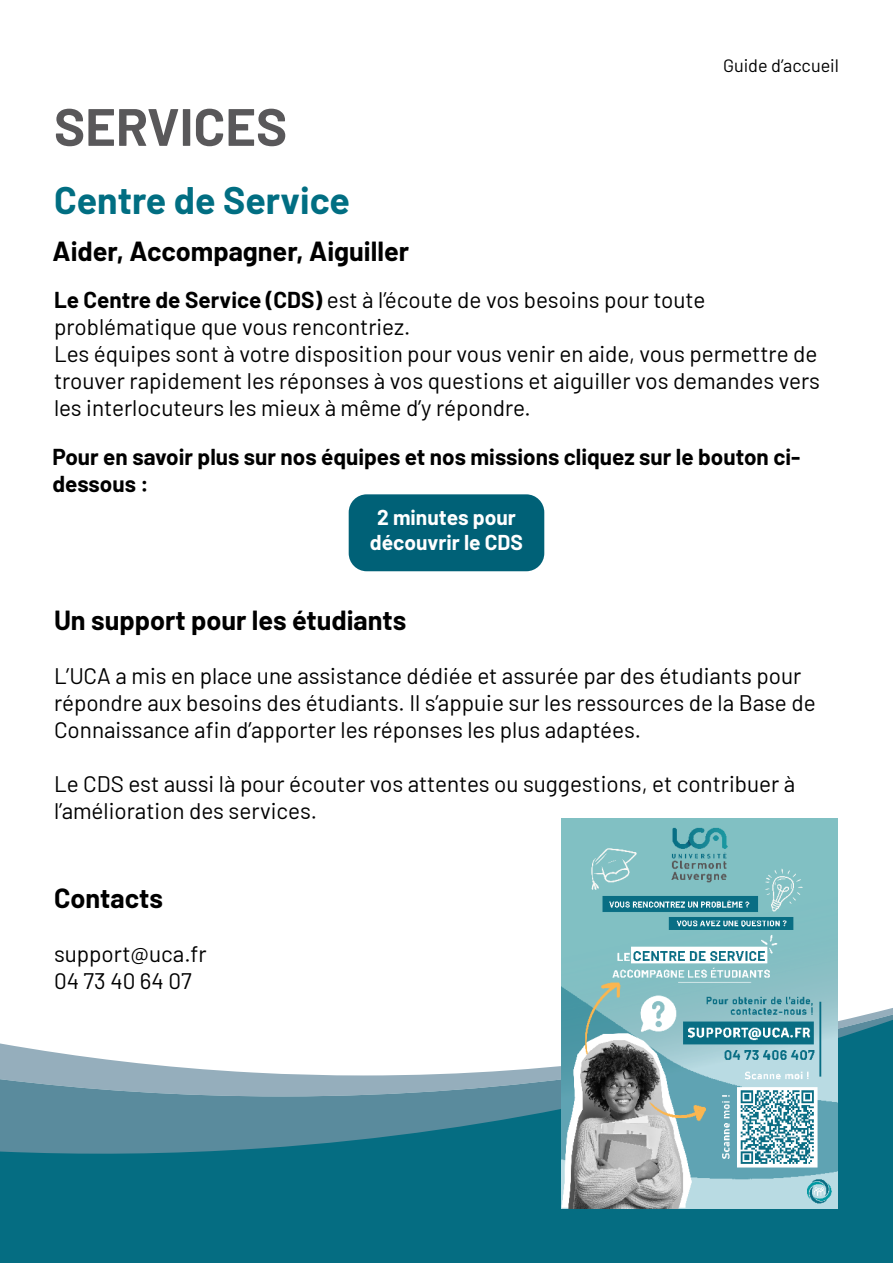
<style>
.page{position:relative;width:893px;height:1263px;background:#fff}
.page>*{position:absolute;margin:0;border:0;box-sizing:border-box;transform-origin:0 0}
.t1{font:700 52.5px "Barlow";color:#59585a}
.t2{font:700 37.5px "Barlow";color:#016e82}
.t3{font:700 27px "Barlow";color:#000}
.t4{font:22.5px/27px "Barlow";color:#000}
.t5{font:700 22.5px/27px "Barlow";color:#000}
.t6{font:700 21px/25.2px "Barlow";color:#fff;text-align:center}
.t7{font:18px "Barlow";color:#000}
.s1{font-weight:700}
</style>
<div class="page">
<svg style="left:0;top:1020px;width:893px;height:243px;fill:#056d82"></svg>
<img style="left:561px;top:818px;width:276px;height:391px">
<div style="left:349px;top:494px;width:195px;height:77px;background:#006177;border-radius:18px"></div>
<h1 class="t1" style="left:54px;top:88px;width:235px">SERVICES</h1>
<h2 class="t2" style="left:54px;top:172px;width:298px">Centre de Service</h2>
<p class="t3" style="left:53px;top:231px;width:358px">Aider, Accompagner, Aiguiller</p>
<p class="t7" style="left:723px;top:52px;width:117px">Guide d’accueil</p>
<p class="t4" style="left:54px;top:285px;width:767px"><span class="s1">Le Centre de Service (CDS)</span> est à l’écoute de vos besoins pour toute problématique que vous rencontriez.<br>Les équipes sont à votre disposition pour vous venir en aide, vous permettre de trouver rapidement les réponses à vos questions et aiguiller vos demandes vers les interlocuteurs les mieux à même d’y répondre.</p>
<p class="t5" style="left:53px;top:441px;width:749px">Pour en savoir plus sur nos équipes et nos missions cliquez sur le bouton ci&shy;dessous :</p>
<p class="t6" style="left:370px;top:503px;width:155px">2 minutes pour découvrir le CDS</p>
<p class="t3" style="left:54px;top:600px;width:354px">Un support pour les étudiants</p>
<p class="t4" style="left:54px;top:660px;width:763px">L’UCA a mis en place une assistance dédiée et assurée par des étudiants pour répondre aux besoins des étudiants. Il s’appuie sur les ressources de la Base de<br>Connaissance afin d’apporter les réponses les plus adaptées.</p>
<p class="t4" style="left:54px;top:768px;width:743px">Le CDS est aussi là pour écouter vos attentes ou suggestions, et contribuer à l’amélioration des services.</p>
<p class="t3" style="left:54px;top:879px;width:111px">Contacts</p>
<p class="t4" style="left:54px;top:939px;width:154px">support@uca.fr<br>04 73 40 64 07</p>
</div>
